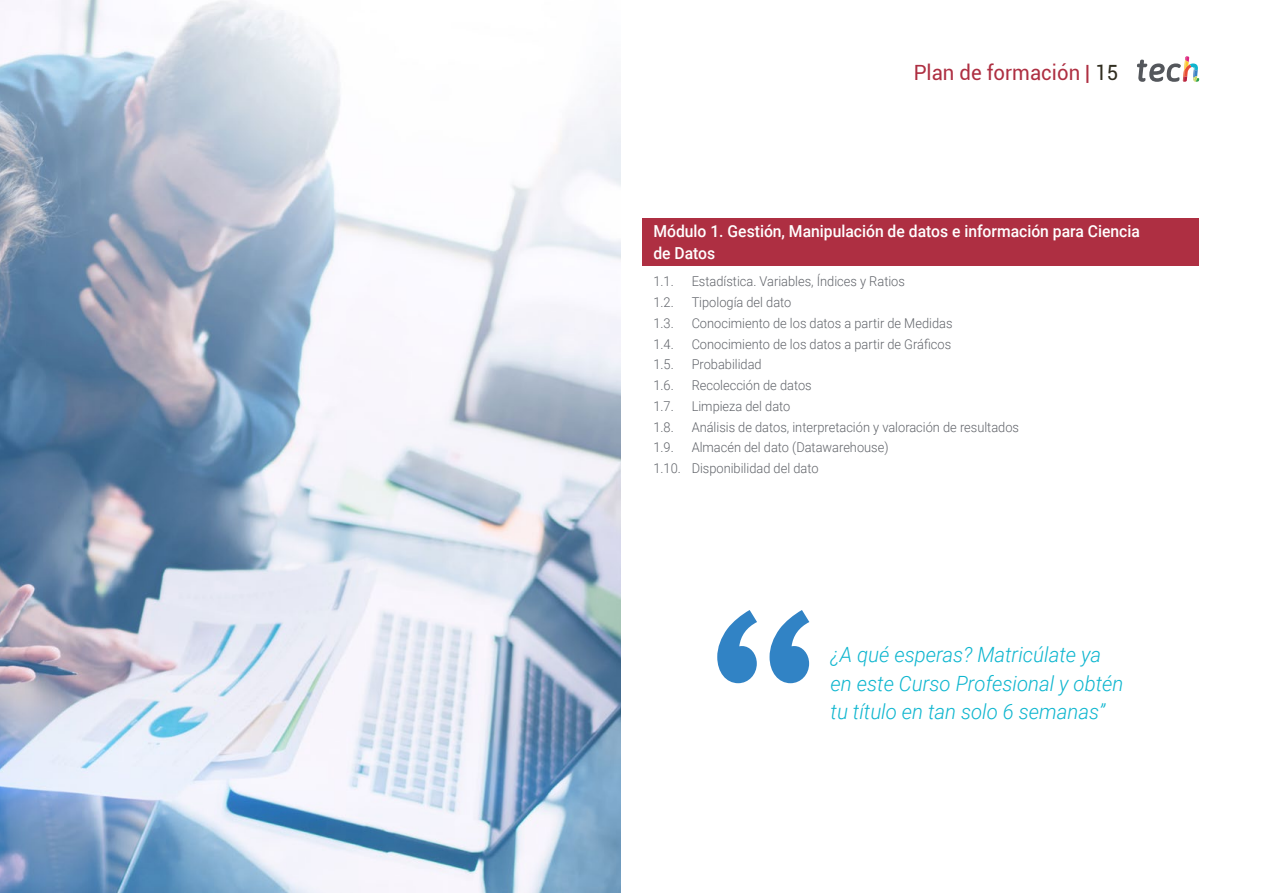
<style>
.page{position:relative;width:1263px;height:893px;background:#fff}
.page>*{position:absolute;margin:0;border:0;box-sizing:border-box;transform-origin:0 0}
.t1{font:italic 300 21px/28.5px "Roboto";color:#0fb6cf}
.t2{font:21px "Roboto";color:#ae2f42}
.t3{font:500 16.5px/22.5px "Roboto";color:#fff;scale:.95 1}
.t4{font:300 13.5px/20.7px "Roboto";color:#61646a;scale:.95 1}
.s1{color:#312e20}
</style>
<div class="page">
<img style="left:0;top:0;width:621px;height:893px">
<div style="left:642px;top:218px;width:557px;height:47px;background:#ae2f42"></div>
<svg style="left:1137px;top:56px;width:62px;height:26px"></svg>
<svg style="left:717px;top:610px;width:92px;height:73px"></svg>
<h1 class="t2" style="left:914px;top:57px;width:206px">Plan de formación | <span class="s1">15</span></h1>
<p class="t3" style="left:653px;top:219px;width:514px">Módulo 1. Gestión, Manipulación de datos e información para Ciencia de Datos</p>
<p class="t4" style="left:653px;top:271px;width:23px">1.1.</p>
<p class="t4" style="left:692px;top:271px;width:226px">Estadística. Variables, Índices y Ratios</p>
<p class="t4" style="left:653px;top:291px;width:23px">1.2.</p>
<p class="t4" style="left:692px;top:291px;width:107px">Tipología del dato</p>
<p class="t4" style="left:653px;top:312px;width:23px">1.3.</p>
<p class="t4" style="left:692px;top:312px;width:276px">Conocimiento de los datos a partir de Medidas</p>
<p class="t4" style="left:653px;top:333px;width:23px">1.4.</p>
<p class="t4" style="left:692px;top:333px;width:275px">Conocimiento de los datos a partir de Gráficos</p>
<p class="t4" style="left:653px;top:354px;width:23px">1.5.</p>
<p class="t4" style="left:692px;top:354px;width:75px">Probabilidad</p>
<p class="t4" style="left:653px;top:374px;width:23px">1.6.</p>
<p class="t4" style="left:692px;top:374px;width:128px">Recolección de datos</p>
<p class="t4" style="left:653px;top:395px;width:23px">1.7.</p>
<p class="t4" style="left:692px;top:395px;width:105px">Limpieza del dato</p>
<p class="t4" style="left:653px;top:416px;width:23px">1.8.</p>
<p class="t4" style="left:692px;top:416px;width:346px">Análisis de datos, interpretación y valoración de resultados</p>
<p class="t4" style="left:653px;top:437px;width:23px">1.9.</p>
<p class="t4" style="left:653px;top:437px;width:249px;text-indent:38px">Almacén del dato (Datawarehouse)<br>1.10. Disponibilidad del dato</p>
<h1 class="t1" style="left:831px;top:640px;width:294px">¿A qué esperas? Matricúlate ya en este Curso Profesional y obtén tu título en tan solo 6 semanas”</h1>
</div>
